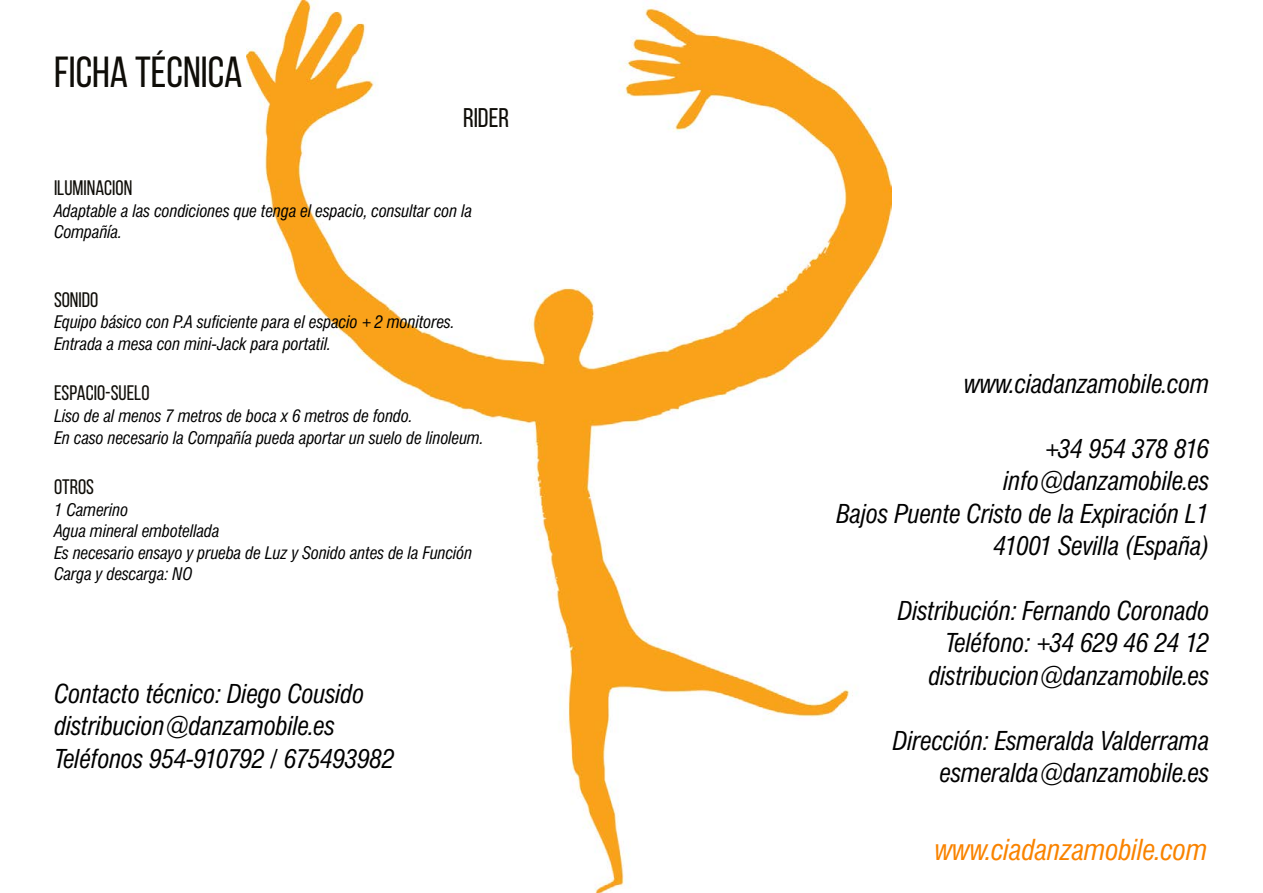
<style>
.page{position:relative;width:1263px;height:893px;background:#fff}
.page>*{position:absolute;margin:0;border:0;box-sizing:border-box;transform-origin:0 0}
.t1{font:43.5px "Bebas Neue";color:#0f0d08}
.t2{font:italic 30px "Helvetica Two BQ";color:#f98300}
.t3{font:italic 27px/32.4px "Helvetica Two BQ";color:#000;text-align:right}
.t4{font:27px "Bebas Neue";color:#0f0d08}
.t5{font:21px "Bebas Neue";color:#0f0d08}
.t6{font:italic 18px/21.6px "Helvetica Two BQ";color:#000}
</style>
<div class="page">
<img style="left:247px;top:0;width:644px;height:893px">
<h1 class="t1" style="left:54px;top:48px;width:190px">FICHA TÉCNICA</h1>
<h3 class="t4" style="left:463px;top:103px;width:47px">RIDER</h3>
<p class="t5" style="left:54px;top:177px;width:80px">ILUMINACION</p>
<p class="t6" style="left:54px;top:200px;width:419px">Adaptable a las condiciones que tenga el espacio, consultar con la<br>Compañía.</p>
<p class="t5" style="left:54px;top:288px;width:46px">SONIDO</p>
<p class="t6" style="left:54px;top:311px;width:401px">Equipo básico con P.A suficiente para el espacio + 2 monitores.<br>Entrada a mesa con mini-Jack para portatil.</p>
<p class="t5" style="left:54px;top:382px;width:97px">ESPACIO-SUELO</p>
<p class="t6" style="left:54px;top:405px;width:431px">Liso de al menos 7 metros de boca x 6 metros de fondo.<br>En caso necesario la Compañía pueda aportar un suelo de linoleum.</p>
<p class="t5" style="left:54px;top:475px;width:42px">OTROS</p>
<p class="t6" style="left:54px;top:499px;width:419px">1 Camerino<br>Agua mineral embotellada<br>Es necesario ensayo y prueba de Luz y Sonido antes de la Función<br>Carga y descarga: NO</p>
<h3 class="t3" style="left:54px;top:677px;width:342px;text-align:left">Contacto técnico: Diego Cousido distribucion@danzamobile.es<br>Teléfonos 954-910792 / 675493982</h3>
<h3 class="t3" style="left:964px;top:368px;width:247px">www.ciadanzamobile.com</h3>
<h3 class="t3" style="left:836px;top:433px;width:374px">+34 954 378 816 info@danzamobile.es<br>Bajos Puente Cristo de la Expiración L1<br>41001 Sevilla (España)</h3>
<h3 class="t3" style="left:897px;top:595px;width:313px">Distribución: Fernando Coronado<br>Teléfono: +34 629 46 24 12 distribucion@danzamobile.es</h3>
<h3 class="t3" style="left:892px;top:724px;width:318px">Dirección: Esmeralda Valderrama esmeralda@danzamobile.es</h3>
<h2 class="t2" style="left:934px;top:832px;width:274px">www.ciadanzamobile.com</h2>
</div>
